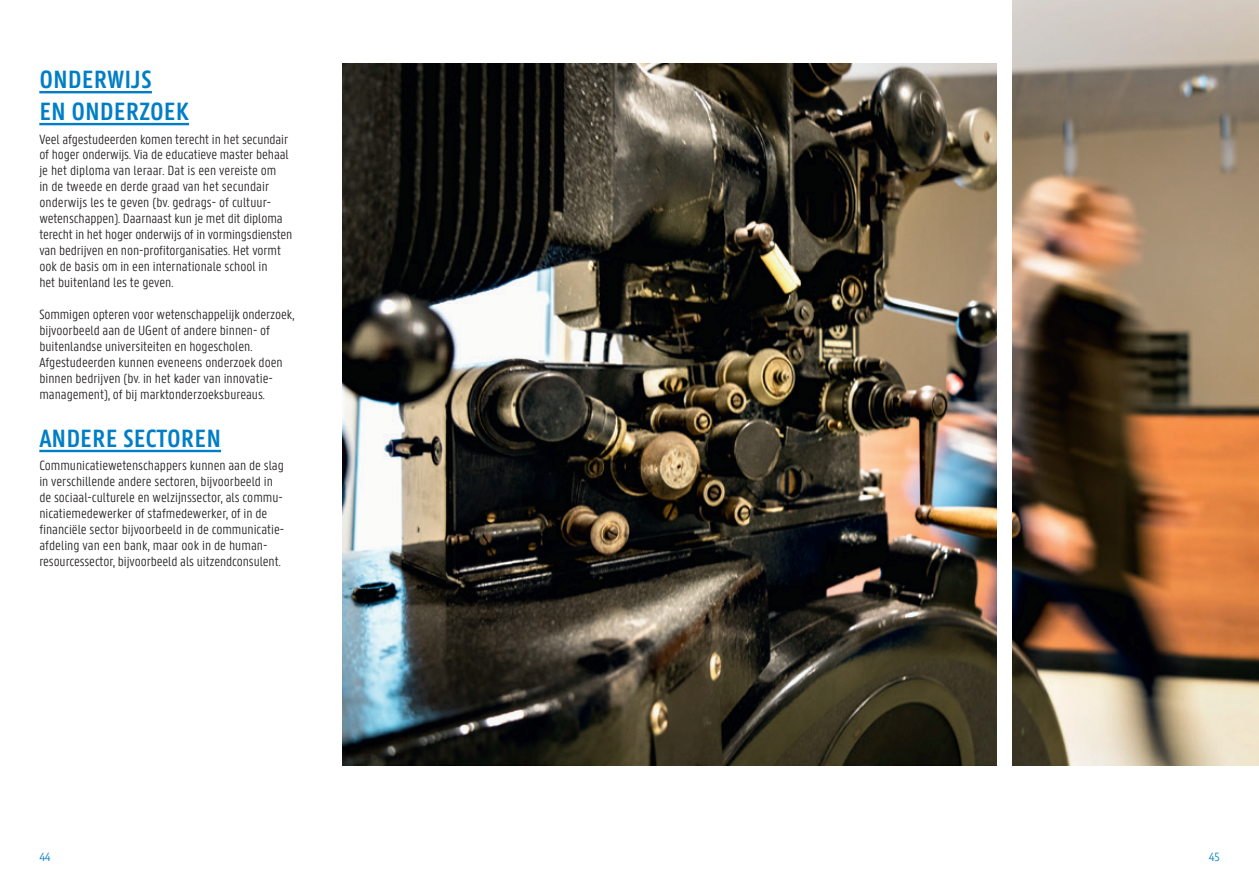
<style>
.page{position:relative;width:1259px;height:893px;background:#fff}
.page>*{position:absolute;margin:0;border:0;box-sizing:border-box;transform-origin:0 0}
.t1{font:600 26.7px/32px "U Gent Panno Text";color:#007ec5}
.t2{font:300 14.25px/15.9px "U Gent Panno Text";color:#231f20}
.t3{font:300 12.75px "U Gent Panno Text";color:#007ec5}
</style>
<div class="page">
<img style="left:342px;top:64px;width:654px;height:701px">
<img style="left:1012px;top:0;width:247px;height:765px">
<hr style="left:39px;top:91px;width:113px;height:2px;background:#007ec5">
<hr style="left:39px;top:123px;width:150px;height:2px;background:#007ec5">
<hr style="left:39px;top:450px;width:182px;height:2px;background:#007ec5">
<h1 class="t1" style="left:39px;top:63px;width:151px">ONDERWIJS<br>EN ONDERZOEK</h1>
<p class="t2" style="left:39px;top:131px;width:254px">Veel afgestudeerden komen terecht in het secundair of hoger onderwijs. Via de educatieve master behaal je het diploma van leraar. Dat is een vereiste om<br>in de tweede en derde graad van het secundair onderwijs les te geven (bv. gedrags- of cultuur&shy;wetenschappen). Daarnaast kun je met dit diploma terecht in het hoger onderwijs of in vormingsdiensten van bedrijven en non-profitorganisaties. Het vormt ook de basis om in een internationale school in<br>het buitenland les te geven.</p>
<p class="t2" style="left:39px;top:306px;width:257px">Sommigen opteren voor wetenschappelijk onderzoek, bijvoorbeeld aan de UGent of andere binnen- of buitenlandse universiteiten en hogescholen.<br>Afgestudeerden kunnen eveneens onderzoek doen binnen bedrijven (bv. in het kader van innovatie&shy;management), of bij marktonderzoeksbureaus.</p>
<h1 class="t1" style="left:39px;top:421px;width:183px">ANDERE SECTOREN</h1>
<p class="t2" style="left:39px;top:458px;width:246px">Communicatiewetenschappers kunnen aan de slag in verschillende andere sectoren, bijvoorbeeld in de sociaal-culturele en welzijnssector, als commu&shy;nicatiemedewerker of stafmedewerker, of in de financiële sector bijvoorbeeld in de communicatie&shy;afdeling van een bank, maar ook in de human-- resourcessector, bijvoorbeeld als uitzendconsulent.</p>
<p class="t3" style="left:39px;top:849px;width:13px">44</p>
<p class="t3" style="left:1208px;top:849px;width:12px">45</p>
</div>
